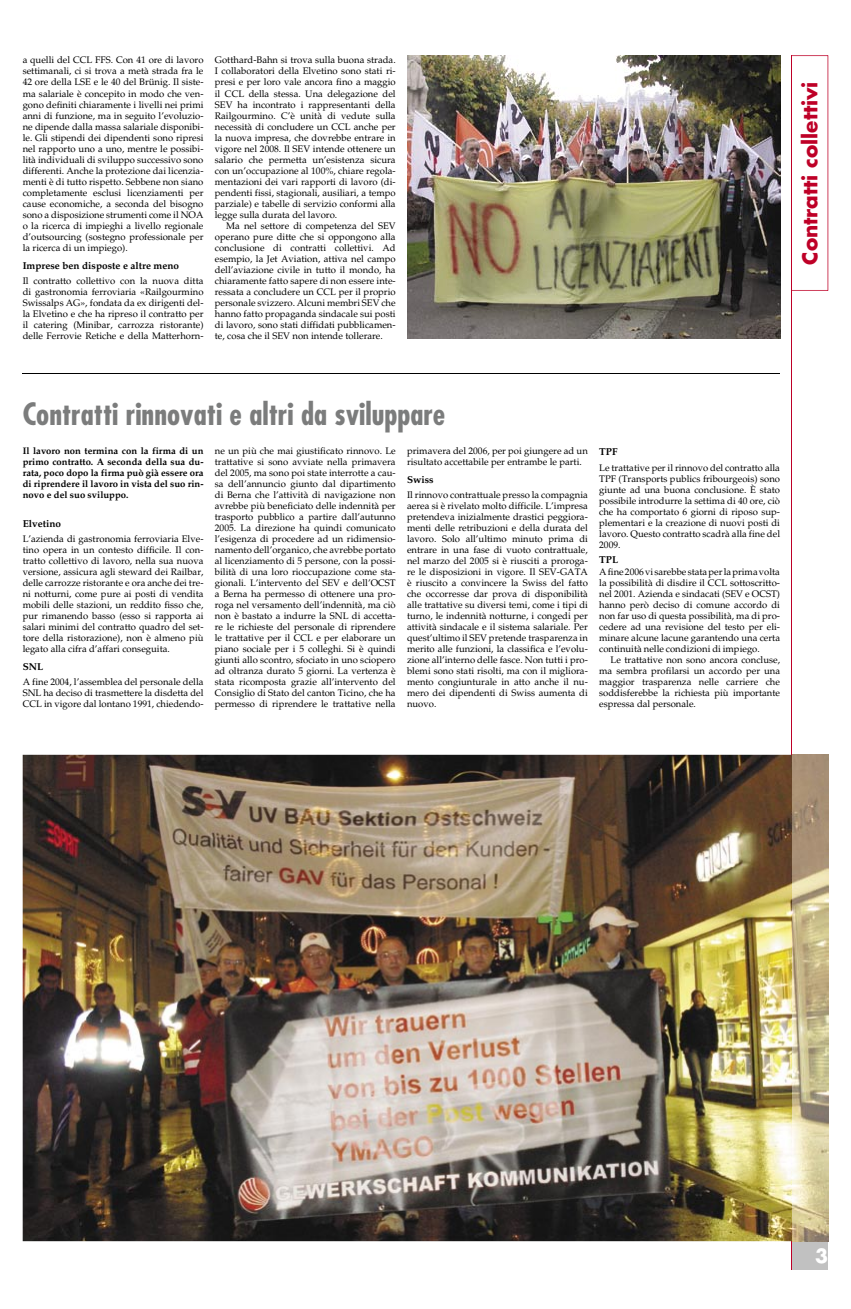
<style>
.page{position:relative;width:851px;height:1309px;background:#fff}
.page>*{position:absolute;margin:0;border:0;box-sizing:border-box;transform-origin:0 0}
.t1{font:700 condensed 30px "Futura";color:#7b7c7c}
.t2{font:700 20px "Futura";color:#be0027}
.t3{font:700 19px "Futura";color:#fff}
.t4{font:700 10px "Palatino";color:#000}
.t5{font:9.5px/11px "Palatino";color:#000;text-align:justify}
.t6{font:700 9.5px/11px "Palatino";color:#000;text-align:justify}
</style>
<div class="page">
<img style="left:407px;top:55px;width:373px;height:283px">
<hr style="left:23px;top:372px;width:757px;height:1px;background:#000">
<div style="left:791px;top:1240px;width:37px;height:29px;background:#c1c1c1"></div>
<hr style="left:791px;top:55px;width:1px;height:1214px;background:#be0027">
<svg style="left:792px;top:55px;width:36px;height:236px"></svg>
<img style="left:23px;top:754px;width:769px;height:486px">
<img style="left:792px;top:754px;width:36px;height:486px">
<p class="t5" style="left:23px;top:55px;width:182px">a quelli del CCL FFS. Con 41 ore di lavoro settimanali, ci si trova a metà strada fra le 42 ore della LSE e le 40 del Brünig. Il siste&shy;ma salariale è concepito in modo che ven&shy;gono definiti chiaramente i livelli nei primi anni di funzione, ma in seguito l’evoluzio&shy;ne dipende dalla massa salariale disponibi&shy;le. Gli stipendi dei dipendenti sono ripresi nel rapporto uno a uno, mentre le possibi&shy;lità individuali di sviluppo successivo sono differenti. Anche la protezione dai licenzia&shy;menti è di tutto rispetto. Sebbene non siano completamente esclusi licenziamenti per cause economiche, a seconda del bisogno sono a disposizione strumenti come il NOA o la ricerca di impieghi a livello regionale d’outsourcing (sostegno professionale per la ricerca di un impiego).</p>
<p class="t4" style="left:23px;top:259px;width:158px">Imprese ben disposte e altre meno</p>
<p class="t5" style="left:23px;top:275px;width:182px">Il contratto collettivo con la nuova ditta di gastronomia ferroviaria «Railgourmino Swissalps AG», fondata da ex dirigenti del&shy;la Elvetino e che ha ripreso il contratto per il catering (Minibar, carrozza ristorante) delle Ferrovie Retiche e della Matterhorn-</p>
<p class="t5" style="left:215px;top:55px;width:182px">Gotthard-Bahn si trova sulla buona strada.<br>I collaboratori della Elvetino sono stati ri&shy;presi e per loro vale ancora fino a maggio il CCL della stessa. Una delegazione del SEV ha incontrato i rappresentanti della Railgourmino. C’è unità di vedute sulla necessità di concludere un CCL anche per la nuova impresa, che dovrebbe entrare in vigore nel 2008. Il SEV intende ottenere un salario che permetta un’esistenza sicura con un’occupazione al 100%, chiare regola&shy;mentazioni dei vari rapporti di lavoro (di&shy;pendenti fissi, stagionali, ausiliari, a tempo parziale) e tabelle di servizio conformi alla legge sulla durata del lavoro.</p>
<p class="t5" style="left:215px;top:220px;width:182px;text-indent:11px">Ma nel settore di competenza del SEV operano pure ditte che si oppongono alla conclusione di contratti collettivi. Ad esempio, la Jet Aviation, attiva nel campo dell’aviazione civile in tutto il mondo, ha chiaramente fatto sapere di non essere inte&shy;ressata a concludere un CCL per il proprio personale svizzero. Alcuni membri SEV che hanno fatto propaganda sindacale sui posti di lavoro, sono stati diffidati pubblicamen&shy;te, cosa che il SEV non intende tollerare.</p>
<h2 class="t2" style="left:796px;top:264px;width:184px;rotate:-90deg">Contratti collettivi</h2>
<h1 class="t1" style="left:23px;top:395px;width:424px">Contratti rinnovati e altri da sviluppare</h1>
<p class="t6" style="left:23px;top:445px;width:182px">Il lavoro non termina con la firma di un primo contratto. A seconda della sua du&shy;rata, poco dopo la firma può già essere ora di riprendere il lavoro in vista del suo rin&shy;novo e del suo sviluppo.</p>
<p class="t4" style="left:23px;top:518px;width:40px">Elvetino</p>
<p class="t5" style="left:23px;top:533px;width:182px">L’azienda di gastronomia ferroviaria Elve&shy;tino opera in un contesto difficile. Il con&shy;tratto collettivo di lavoro, nella sua nuova versione, assicura agli steward dei Railbar, delle carrozze ristorante e ora anche dei tre&shy;ni notturni, come pure ai posti di vendita mobili delle stazioni, un reddito fisso che, pur rimanendo basso (esso si rapporta ai salari minimi del contratto quadro del set&shy;tore della ristorazione), non è almeno più legato alla cifra d’affari conseguita.</p>
<p class="t4" style="left:23px;top:661px;width:22px">SNL</p>
<p class="t5" style="left:23px;top:676px;width:182px">A fine 2004, l’assemblea del personale della SNL ha deciso di trasmettere la disdetta del CCL in vigore dal lontano 1991, chiedendo-</p>
<p class="t5" style="left:215px;top:445px;width:182px">ne un più che mai giustificato rinnovo. Le trattative si sono avviate nella primavera del 2005, ma sono poi state interrotte a cau&shy;sa dell’annuncio giunto dal dipartimento di Berna che l’attività di navigazione non avrebbe più beneficiato delle indennità per trasporto pubblico a partire dall’autunno 2005. La direzione ha quindi comunicato l’esigenza di procedere ad un ridimensio&shy;namento dell’organico, che avrebbe portato al licenziamento di 5 persone, con la possi&shy;bilità di una loro rioccupazione come sta&shy;gionali. L’intervento del SEV e dell’OCST a Berna ha permesso di ottenere una pro&shy;roga nel versamento dell’indennità, ma ciò non è bastato a indurre la SNL di accetta&shy;re le richieste del personale di riprendere le trattative per il CCL e per elaborare un piano sociale per i 5 colleghi. Si è quindi giunti allo scontro, sfociato in uno sciopero ad oltranza durato 5 giorni. La vertenza è stata ricomposta grazie all’intervento del Consiglio di Stato del canton Ticino, che ha permesso di riprendere le trattative nella</p>
<p class="t5" style="left:407px;top:445px;width:182px">primavera del 2006, per poi giungere ad un risultato accettabile per entrambe le parti.</p>
<p class="t4" style="left:407px;top:474px;width:28px">Swiss</p>
<p class="t5" style="left:407px;top:489px;width:182px">Il rinnovo contrattuale presso la compagnia aerea si è rivelato molto difficile. L’impresa pretendeva inizialmente drastici peggiora&shy;menti delle retribuzioni e della durata del lavoro. Solo all’ultimo minuto prima di entrare in una fase di vuoto contrattuale, nel marzo del 2005 si è riusciti a proroga&shy;re le disposizioni in vigore. Il SEV-GATA è riuscito a convincere la Swiss del fatto che occorresse dar prova di disponibilità alle trattative su diversi temi, come i tipi di turno, le indennità notturne, i congedi per attività sindacale e il sistema salariale. Per quest’ultimo il SEV pretende trasparenza in merito alle funzioni, la classifica e l’evolu&shy;zione all’interno delle fasce. Non tutti i pro&shy;blemi sono stati risolti, ma con il migliora&shy;mento congiunturale in atto anche il nu&shy;mero dei dipendenti di Swiss aumenta di nuovo.</p>
<p class="t4" style="left:599px;top:445px;width:20px">TPF</p>
<p class="t5" style="left:599px;top:462px;width:182px">Le trattative per il rinnovo del contratto alla TPF (Transports publics fribourgeois) sono giunte ad una buona conclusione. È stato possibile introdurre la settima di 40 ore, ciò che ha comportato 6 giorni di riposo sup&shy;plementari e la creazione di nuovi posti di lavoro. Questo contratto scadrà alla fine del 2009.</p>
<p class="t4" style="left:599px;top:553px;width:20px">TPL</p>
<p class="t5" style="left:599px;top:566px;width:182px">A fine 2006 vi sarebbe stata per la prima volta la possibilità di disdire il CCL sottoscritto&shy;nel 2001. Azienda e sindacati (SEV e OCST) hanno però deciso di comune accordo di non far uso di questa possibilità, ma di pro&shy;cedere ad una revisione del testo per eli&shy;minare alcune lacune garantendo una certa continuità nelle condizioni di impiego.</p>
<p class="t5" style="left:599px;top:654px;width:182px;text-indent:11px">Le trattative non sono ancora concluse, ma sembra profilarsi un accordo per una maggior trasparenza nelle carriere che soddisferebbe la richiesta più importante espressa dal personale.</p>
<h3 class="t3" style="left:815px;top:1242px;width:15px">3</h3>
</div>
